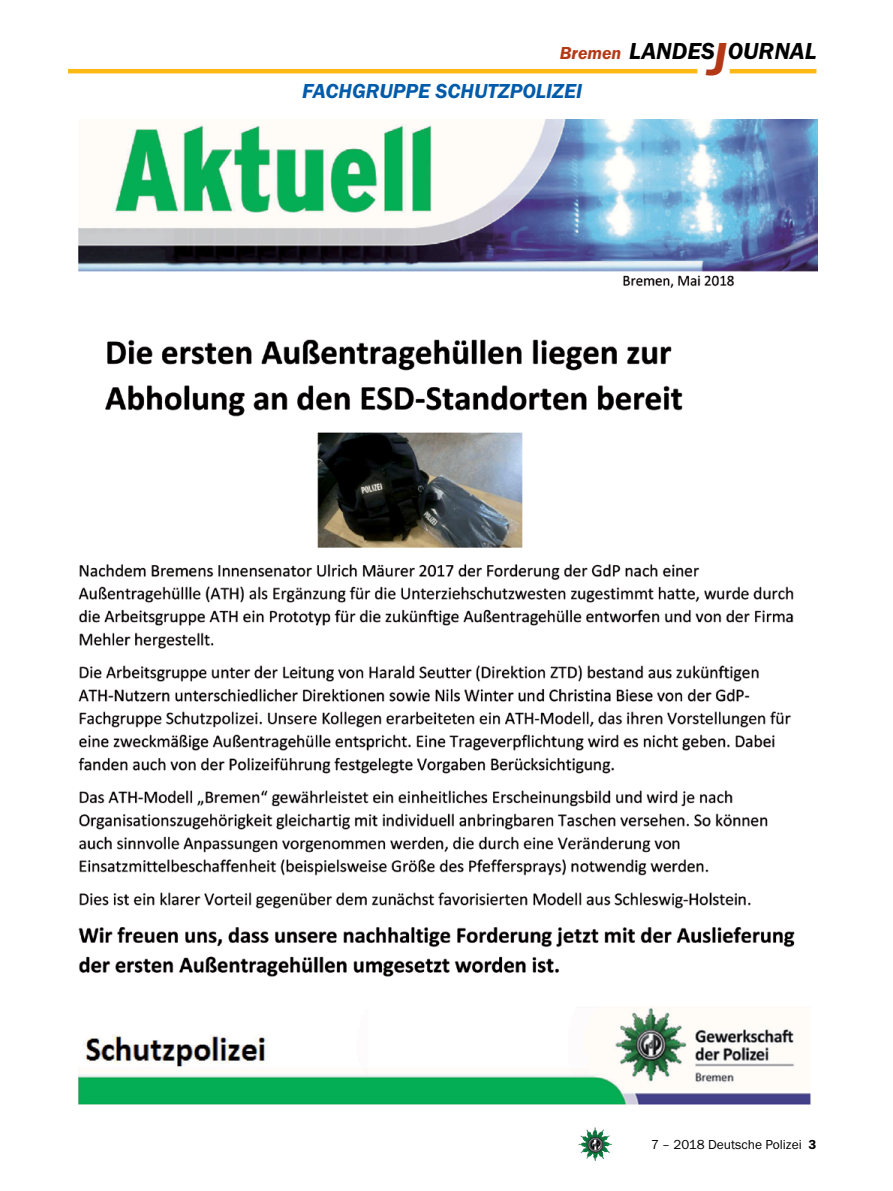
<style>
.page{position:relative;width:893px;height:1191px;background:#fff}
.page>*{position:absolute;margin:0;border:0;box-sizing:border-box;transform-origin:0 0}
.t1{font:italic 600 24px "Franklin Gothic Itc T";color:#000}
.t2{font:italic 600 21px "Franklin Gothic Itc T";color:#005baa}
.t3{font:italic 600 18px "Franklin Gothic Itc T";color:#b33916}
.t4{font:13.5px "Franklin Gothic Itc T";color:#000}
.s1{font-size:48px;color:#b33916}
.s2{font-weight:600}
</style>
<div class="page">
<img style="left:578px;top:1127px;width:17px;height:25px">
<hr style="left:730px;top:69px;width:86px;height:4px;background:#fdb913">
<hr style="left:68px;top:69px;width:629px;height:4px;background:#fdb913">
<img style="left:78px;top:120px;width:739px;height:985px">
<p class="t3" style="left:560px;top:42px;width:63px">BREMEN</p>
<p class="t2" style="left:302px;top:79px;width:78px">FACHGRUPPE</p>
<p class="t2" style="left:435px;top:79px;width:148px">SCHUTZPOL IZEI</p>
<p class="t1" style="left:629px;top:37px;width:189px">LANDES<span class="s1">J</span>OURNAL</p>
<p class="t4" style="left:651px;top:1136px;width:167px">7 – 2018 Deutsche Polizei <span class="s2">3</span></p>
</div>
